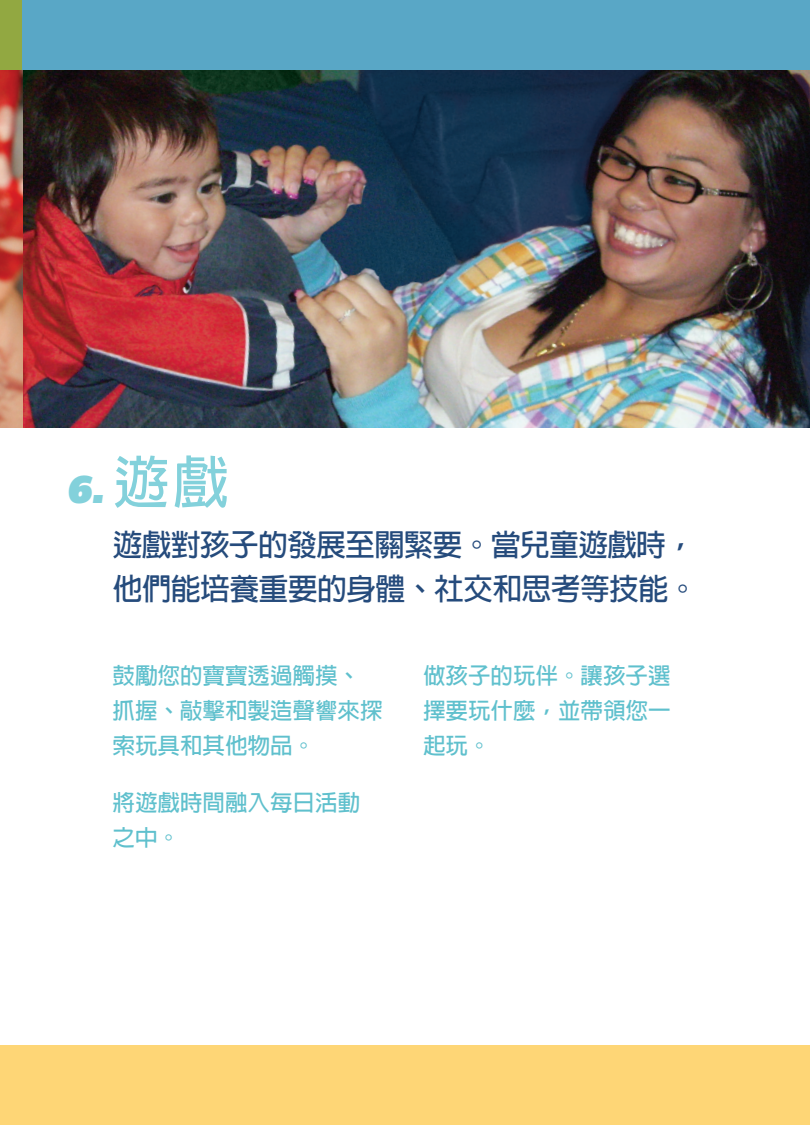
<style>
.page{position:relative;width:810px;height:1125px;background:#fff}
.page>*{position:absolute;margin:0;border:0;box-sizing:border-box;transform-origin:0 0}
.t1{font:italic 40px "Bemio";color:#83d1db}
.t2{font:700 30px/43.5px "Adobe Fan Heiti Std";letter-spacing:-.03em;color:#254b7c}
.t3{font:700 22.5px/35px "Adobe Fan Heiti Std";color:#5fc0cd}
.s1{font-family:"Adobe Fan Heiti Std";font-weight:700;font-style:normal;font-size:56.25px}
</style>
<div class="page">
<img style="left:0;top:69px;width:810px;height:359px">
<div style="left:0;top:0;width:22px;height:69px;background:#92a841"></div>
<div style="left:0;top:1046px;width:22px;height:79px;background:#fed676"></div>
<div style="left:22px;top:0;width:788px;height:69px;background:#59a7c6"></div>
<div style="left:22px;top:1046px;width:788px;height:79px;background:#fed676"></div>
<h1 class="t1" style="left:66px;top:458px;width:164px">6. <span class="s1">遊戲</span></h1>
<h2 class="t2" style="left:112px;top:524px;width:587px">遊戲對孩子的發展至關緊要。當兒童遊戲時，他們能培養重要的身體、社交和思考等技能。</h2>
<p class="t3" style="left:112px;top:659px;width:271px">鼓勵您的寶寶透過觸摸、抓握、敲擊和製造聲響來探索玩具和其他物品。</p>
<p class="t3" style="left:112px;top:786px;width:249px">將遊戲時間融入每日活動之中。</p>
<p class="t3" style="left:423px;top:659px;width:249px;text-align:justify">做孩子的玩伴。讓孩子選擇要玩什麼，並帶領您一起玩。</p>
</div>
